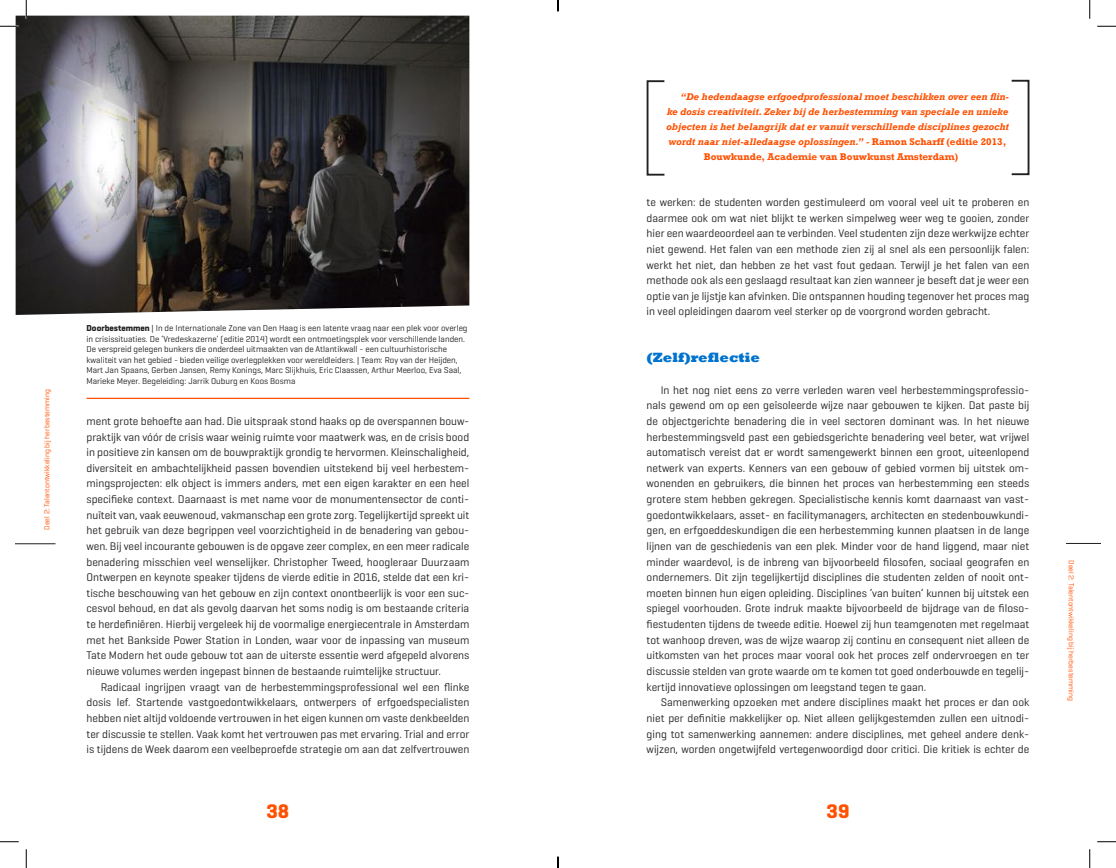
<style>
.page{position:relative;width:1116px;height:868px;background:#fff}
.page>*{position:absolute;margin:0;border:0;box-sizing:border-box;transform-origin:0 0}
.t1{font:700 20px "Geogrotesque";color:#ff5000}
.t2{font:800 13.75px "Rockwell";color:#0073ce}
.t3{font:11.25px/15.6px "Geogrotesque";color:#231f20;text-align:justify}
.t4{font:italic 700 10px "Rockwell";color:#ff5000}
.t5{font:700 10px "Rockwell";color:#ff5000}
.t6{font:8.75px/10.5px "Geogrotesque";color:#231f20}
.t7{font:7.5px "Geogrotesque";color:#ff5000}
.s1{font-weight:700}
.s2{font-style:normal}
</style>
<div class="page">
<hr style="left:16px;top:543px;width:39px;height:1px;background:#231f20">
<hr style="left:1066px;top:543px;width:34px;height:1px;background:#231f20">
<img style="left:16px;top:16px;width:453px;height:299px">
<hr style="left:86px;top:398px;width:383px;height:1px;background:#ff5000">
<div style="left:646px;top:80px;width:19px;height:96px;border:2px solid #231f20"></div>
<div style="left:1010px;top:80px;width:19px;height:95px;border:2px solid #231f20"></div>
<svg style="left:0;top:25px;width:19px;height:2px"></svg>
<svg style="left:1097px;top:25px;width:18px;height:2px"></svg>
<svg style="left:0;top:841px;width:19px;height:1px"></svg>
<svg style="left:1097px;top:841px;width:18px;height:1px"></svg>
<svg style="left:25px;top:0;width:2px;height:19px"></svg>
<svg style="left:25px;top:849px;width:2px;height:18px"></svg>
<svg style="left:1089px;top:0;width:1px;height:19px"></svg>
<svg style="left:1089px;top:849px;width:1px;height:18px"></svg>
<svg style="left:557px;top:0;width:2px;height:11px"></svg>
<svg style="left:557px;top:856px;width:2px;height:11px"></svg>
<p class="t7" style="left:42px;top:529px;width:142px;rotate:-90deg">Deel 2: Talentontwikkeling bij herbestemming</p>
<p class="t6" style="left:86px;top:322px;width:382px"><span class="s1">Doorbestemmen</span> | In de Internationale Zone van Den Haag is een latente vraag naar een plek voor overleg in crisissituaties. De ‘Vredeskazerne’ (editie 2014) wordt een ontmoetingsplek voor verschillende landen.<br>De verspreid gelegen bunkers die onderdeel uitmaakten van de Atlantikwall - een cultuurhistorische kwaliteit van het gebied - bieden veilige overlegplekken voor wereldleiders. | Team: Roy van der Heijden, Mart Jan Spaans, Gerben Jansen, Remy Konings, Marc Slijkhuis, Eric Claassen, Arthur Meerloo, Eva Saal, Marieke Meyer. Begeleiding: Jarrik Ouburg en Koos Bosma</p>
<p class="t3" style="left:86px;top:413px;width:384px">ment grote behoefte aan had. Die uitspraak stond haaks op de overspannen bouw&shy;praktijk van vóór de crisis waar weinig ruimte voor maatwerk was, en de crisis bood in positieve zin kansen om de bouwpraktijk grondig te hervormen. Kleinschaligheid, diversiteit en ambachtelijkheid passen bovendien uitstekend bij veel herbestem&shy;mingsprojecten: elk object is immers anders, met een eigen karakter en een heel specifieke context. Daarnaast is met name voor de monumentensector de conti&shy;nuïteit van, vaak eeuwenoud, vakmanschap een grote zorg. Tegelijkertijd spreekt uit het gebruik van deze begrippen veel voorzichtigheid in de benadering van gebou&shy;wen. Bij veel incourante gebouwen is de opgave zeer complex, en een meer radicale benadering misschien veel wenselijker. Christopher Tweed, hoogleraar Duurzaam Ontwerpen en keynote speaker tijdens de vierde editie in 2016, stelde dat een kri&shy;tische beschouwing van het gebouw en zijn context onontbeerlijk is voor een suc&shy;cesvol behoud, en dat als gevolg daarvan het soms nodig is om bestaande criteria te herdefiniëren. Hierbij vergeleek hij de voormalige energiecentrale in Amsterdam met het Bankside Power Station in Londen, waar voor de inpassing van museum Tate Modern het oude gebouw tot aan de uiterste essentie werd afgepeld alvorens nieuwe volumes werden ingepast binnen de bestaande ruimtelijke structuur.</p>
<p class="t3" style="left:86px;top:678px;width:384px;text-indent:14px">Radicaal ingrijpen vraagt van de herbestemmingsprofessional wel een flinke dosis lef. Startende vastgoedontwikkelaars, ontwerpers of erfgoedspecialisten hebben niet altijd voldoende vertrouwen in het eigen kunnen om vaste denkbeelden ter discussie te stellen. Vaak komt het vertrouwen pas met ervaring. Trial and error is tijdens de Week daarom een veelbeproefde strategie om aan dat zelfvertrouwen</p>
<p class="t4" style="left:680px;top:91px;width:330px">“De hedendaagse erfgoedprofessional moet beschikken over een flin-</p>
<p class="t4" style="left:666px;top:106px;width:343px">ke dosis creativiteit. Zeker bij de herbestemming van speciale en unieke</p>
<p class="t4" style="left:666px;top:121px;width:344px">objecten is het belangrijk dat er vanuit verschillende disciplines gezocht</p>
<p class="t4" style="left:668px;top:136px;width:339px">wordt naar niet-alledaagse oplossingen.” <span class="s2">- Ramon Scharff (editie 2013,</span></p>
<p class="t5" style="left:703px;top:151px;width:256px">Bouwkunde, Academie van Bouwkunst Amsterdam)</p>
<p class="t3" style="left:646px;top:194px;width:384px">te werken: de studenten worden gestimuleerd om vooral veel uit te proberen en daarmee ook om wat niet blijkt te werken simpelweg weer weg te gooien, zonder hier een waardeoordeel aan te verbinden. Veel studenten zijn deze werkwijze echter niet gewend. Het falen van een methode zien zij al snel als een persoonlijk falen: werkt het niet, dan hebben ze het vast fout gedaan. Terwijl je het falen van een methode ook als een geslaagd resultaat kan zien wanneer je beseft dat je weer een optie van je lijstje kan afvinken. Die ontspannen houding tegenover het proces mag in veel opleidingen daarom veel sterker op de voorgrond worden gebracht.</p>
<p class="t2" style="left:646px;top:349px;width:115px">(Zelf)reflectie</p>
<p class="t3" style="left:646px;top:381px;width:384px;text-indent:14px">In het nog niet eens zo verre verleden waren veel herbestemmingsprofessio&shy;nals gewend om op een geïsoleerde wijze naar gebouwen te kijken. Dat paste bij de objectgerichte benadering die in veel sectoren dominant was. In het nieuwe herbestemmingsveld past een gebiedsgerichte benadering veel beter, wat vrijwel automatisch vereist dat er wordt samengewerkt binnen een groot, uiteenlopend netwerk van experts. Kenners van een gebouw of gebied vormen bij uitstek om&shy;wonenden en gebruikers, die binnen het proces van herbestemming een steeds grotere stem hebben gekregen. Specialistische kennis komt daarnaast van vast&shy;goedontwikkelaars, asset- en facilitymanagers, architecten en stedenbouwkundi&shy;gen, en erfgoeddeskundigen die een herbestemming kunnen plaatsen in de lange lijnen van de geschiedenis van een plek. Minder voor de hand liggend, maar niet minder waardevol, is de inbreng van bijvoorbeeld filosofen, sociaal geografen en ondernemers. Dit zijn tegelijkertijd disciplines die studenten zelden of nooit ont&shy;moeten binnen hun eigen opleiding. Disciplines ‘van buiten’ kunnen bij uitstek een spiegel voorhouden. Grote indruk maakte bijvoorbeeld de bijdrage van de filoso&shy;fiestudenten tijdens de tweede editie. Hoewel zij hun teamgenoten met regelmaat tot wanhoop dreven, was de wijze waarop zij continu en consequent niet alleen de uitkomsten van het proces maar vooral ook het proces zelf ondervroegen en ter discussie stelden van grote waarde om te komen tot goed onderbouwde en tegelij&shy;kertijd innovatieve oplossingen om leegstand tegen te gaan.</p>
<p class="t3" style="left:646px;top:694px;width:384px;text-indent:14px">Samenwerking opzoeken met andere disciplines maakt het proces er dan ook niet per definitie makkelijker op. Niet alleen gelijkgestemden zullen een uitnodi&shy;ging tot samenwerking aannemen: andere disciplines, met geheel andere denk&shy;wijzen, worden ongetwijfeld vertegenwoordigd door critici. Die kritiek is echter de</p>
<h1 class="t1" style="left:266px;top:798px;width:24px">38</h1>
<h1 class="t1" style="left:826px;top:798px;width:24px">39</h1>
<p class="t7" style="left:1076px;top:560px;width:142px;rotate:90deg">Deel 2: Talentontwikkeling bij herbestemming</p>
</div>
